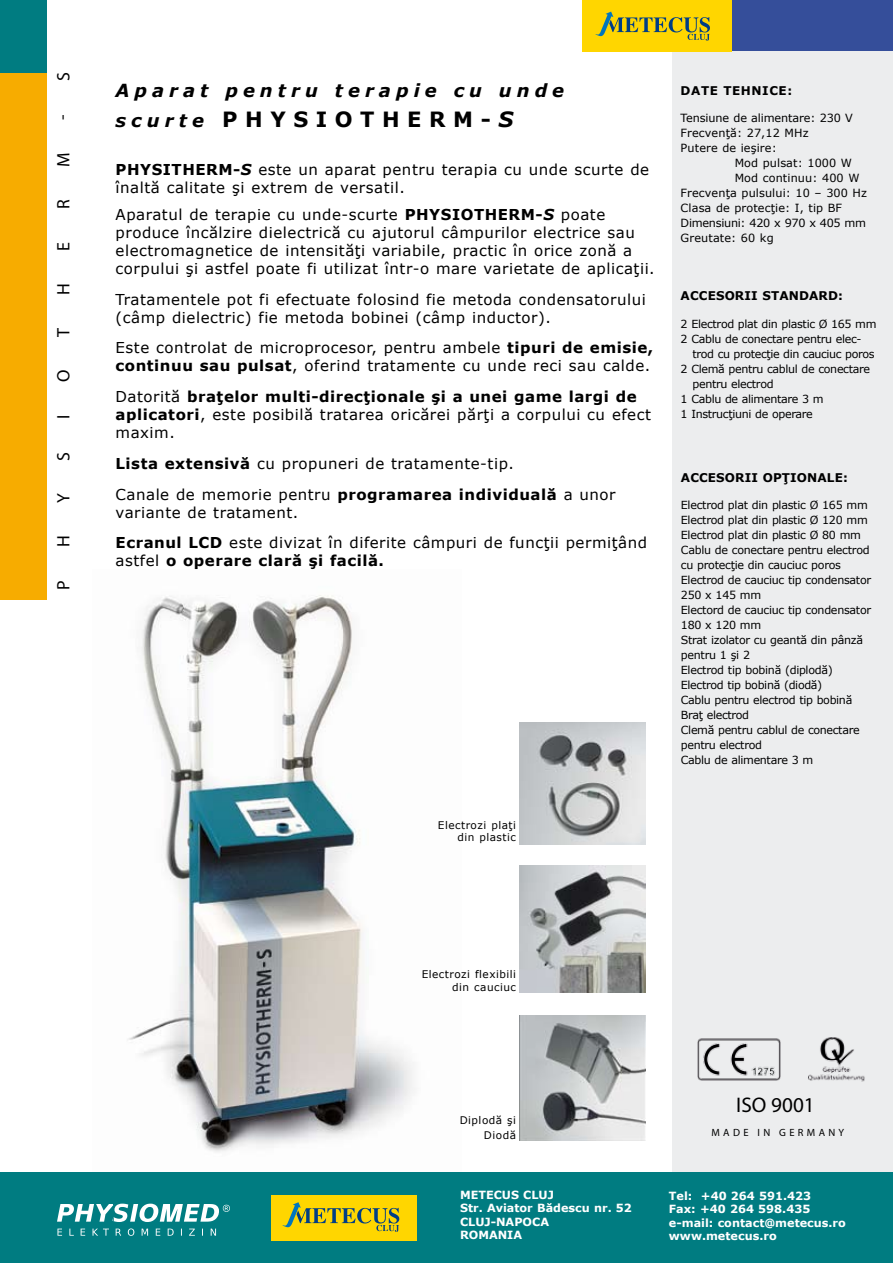
<style>
.page{position:relative;width:893px;height:1263px;background:#fff}
.page>*{position:absolute;margin:0;border:0;box-sizing:border-box;transform-origin:0 0}
.t1{font:21.15px "Myriad Pro";color:#000}
.t2{font:700 21px "Verdana";letter-spacing:.36em;color:#000}
.t3{font:italic 700 18px "Verdana";letter-spacing:.28em;color:#000}
.t4{font:18px "Myriad Pro";color:#000}
.t5{font:15px/18px "Verdana";letter-spacing:.035em;color:#000}
.t6{font:700 15px "Verdana";letter-spacing:.035em;color:#000}
.t7{font:700 12px "Verdana";letter-spacing:.01em;color:#000}
.t8{font:700 12px "Verdana";letter-spacing:.045em;color:#000}
.t9{font:11.25px "Verdana";letter-spacing:.01em;color:#000}
.t10{font:700 11.25px/13.5px "Verdana";color:#fff}
.t11{font:11.25px "Verdana";letter-spacing:-.01em;color:#000}
.t12{font:11.25px "Verdana";letter-spacing:-.025em;color:#000}
.t13{font:11.1px/15px "Verdana";letter-spacing:-.03em;color:#000}
.t14{font:10.5px/12.6px "Verdana";letter-spacing:.045em;color:#000;text-align:right}
.t15{font:10.5px "Myriad Pro";letter-spacing:.32em;color:#000}
.s1{font-style:italic;font-size:18px}
.s2{font-style:italic}
.s3{font-weight:700}
.s4{font-weight:700;font-style:italic}
.s5{font-weight:400}
</style>
<div class="page">
<img style="left:128px;top:595px;width:287px;height:557px">
<div style="left:672px;top:0;width:221px;height:1263px;background:#ecedee"></div>
<div style="left:0;top:1172px;width:893px;height:91px;background:#007c81"></div>
<div style="left:0;top:0;width:47px;height:600px;background:#f7ac00"></div>
<div style="left:0;top:0;width:47px;height:72px;background:#007c81"></div>
<img style="left:520px;top:1015px;width:126px;height:125px">
<img style="left:520px;top:722px;width:126px;height:122px">
<img style="left:520px;top:866px;width:126px;height:127px">
<img style="left:697px;top:1037px;width:168px;height:45px">
<svg style="left:57px;top:1228px;width:159px;height:8px"></svg>
<svg style="left:57px;top:1203px;width:173px;height:19px"></svg>
<div style="left:731px;top:0;width:162px;height:51px;background:#354e9a"></div>
<div style="left:582px;top:0;width:150px;height:51px;background:#ffd600"></div>
<svg style="left:596px;top:12px;width:114px;height:29px"></svg>
<div style="left:272px;top:1196px;width:145px;height:45px;background:#ffd600"></div>
<svg style="left:283px;top:1202px;width:116px;height:30px"></svg>
<p class="t4" style="left:52px;top:120px;width:47px;rotate:-90deg">- S</p>
<p class="t4" style="left:52px;top:167px;width:14px;rotate:-90deg">M</p>
<p class="t4" style="left:52px;top:209px;width:11px;rotate:-90deg">R</p>
<p class="t4" style="left:52px;top:251px;width:10px;rotate:-90deg">E</p>
<p class="t4" style="left:52px;top:295px;width:13px;rotate:-90deg">H</p>
<p class="t4" style="left:52px;top:337px;width:10px;rotate:-90deg">T</p>
<p class="t4" style="left:52px;top:461px;width:91px;rotate:-90deg">SIO</p>
<p class="t4" style="left:52px;top:503px;width:11px;rotate:-90deg">Y</p>
<p class="t4" style="left:52px;top:547px;width:13px;rotate:-90deg">H</p>
<p class="t4" style="left:52px;top:589px;width:11px;rotate:-90deg">P</p>
<p class="t3" style="left:116px;top:79px;width:450px">Aparat pentru terapie cu unde</p>
<h2 class="t2" style="left:116px;top:106px;width:399px"><span class="s1">scurte</span> PHYSIOTHERM-<span class="s2">S</span></h2>
<p class="t5" style="left:116px;top:160px;width:535px"><span class="s3">PHYSITHERM-</span><span class="s4">S</span> este un aparat pentru terapia cu unde scurte de înaltă calitate şi extrem de versatil.</p>
<p class="t5" style="left:116px;top:205px;width:541px">Aparatul de terapie cu unde-scurte <span class="s3">PHYSIOTHERM-</span><span class="s4">S</span> poate produce încălzire dielectrică cu ajutorul câmpurilor electrice sau electromagnetice de intensităţi variabile, practic în orice zonă a corpului şi astfel poate fi utilizat într-o mare varietate de aplicaţii.</p>
<p class="t5" style="left:116px;top:290px;width:532px">Tratamentele pot fi efectuate folosind fie metoda condensatorului (câmp dielectric) fie metoda bobinei (câmp inductor).</p>
<p class="t5" style="left:116px;top:338px;width:539px">Este controlat de microprocesor, pentru ambele <span class="s3">tipuri de emisie, continuu sau pulsat</span>, oferind tratamente cu unde reci sau calde.</p>
<p class="t5" style="left:116px;top:387px;width:537px">Datorită <span class="s3">braţelor multi-direcţionale şi a unei game largi de aplicatori</span>, este posibilă tratarea oricărei părţi a corpului cu efect maxim.</p>
<p class="t5" style="left:116px;top:448px;width:502px;line-height:30.8px"><span class="s3">Lista extensivă</span> cu propuneri de tratamente-tip.<br>Canale de memorie pentru <span class="s3">programarea individuală</span> a unor</p>
<p class="t5" style="left:116px;top:496px;width:533px;line-height:30.8px">variante de tratament.<br><span class="s3">Ecranul LCD</span> este divizat în diferite câmpuri de funcţii permiţând</p>
<p class="t6" style="left:116px;top:551px;width:270px"><span class="s5">astfel</span> o operare clară şi facilă.</p>
<p class="t14" style="left:438px;top:818px;width:80px">Electrozi plaţi din plastic</p>
<p class="t8" style="left:681px;top:83px;width:113px">DATE TEHNICE:</p>
<p class="t11" style="left:681px;top:111px;width:174px">Tensiune de alimentare: 230 V</p>
<p class="t9" style="left:681px;top:126px;width:129px">Frecvenţă: 27,12 MHz</p>
<p class="t9" style="left:681px;top:141px;width:98px">Putere de ieşire:</p>
<p class="t9" style="left:735px;top:156px;width:119px">Mod pulsat: 1000 W</p>
<p class="t9" style="left:735px;top:171px;width:126px">Mod continuu: 400 W</p>
<p class="t9" style="left:681px;top:186px;width:188px">Frecvenţa pulsului: 10 – 300 Hz</p>
<p class="t9" style="left:681px;top:201px;width:163px">Clasa de protecţie: I, tip BF</p>
<p class="t12" style="left:681px;top:216px;width:187px">Dimensiuni: 420 x 970 x 405 mm</p>
<p class="t9" style="left:681px;top:231px;width:95px">Greutate: 60 kg</p>
<p class="t7" style="left:681px;top:288px;width:164px">ACCESORII STANDARD:</p>
<p class="t13" style="left:681px;top:316px;width:197px">2 Electrod plat din plastic Ø 165 mm<br>2 Cablu de conectare pentru elec-</p>
<p class="t13" style="left:692px;top:346px;width:184px">trod cu protecţie din cauciuc poros</p>
<p class="t13" style="left:681px;top:361px;width:191px">2 Clemă pentru cablul de conectare</p>
<p class="t13" style="left:692px;top:376px;width:83px">pentru electrod</p>
<p class="t13" style="left:681px;top:391px;width:144px">1 Cablu de alimentare 3 m</p>
<p class="t13" style="left:681px;top:406px;width:134px">1 Instrucţiuni de operare</p>
<p class="t7" style="left:681px;top:469px;width:168px">ACCESORII OPŢIONALE:</p>
<p class="t13" style="left:681px;top:497px;width:192px">Electrod plat din plastic Ø 165 mm<br>Electrod plat din plastic Ø 120 mm<br>Electrod plat din plastic Ø 80 mm<br>Cablu de conectare pentru electrod cu protecţie din cauciuc poros<br>Electrod de cauciuc tip condensator<br>250 x 145 mm<br>Electord de cauciuc tip condensator<br>180 x 120 mm<br>Strat izolator cu geantă din pânză pentru 1 şi 2<br>Electrod tip bobină (diplodă)<br>Electrod tip bobină (diodă)<br>Cablu pentru electrod tip bobină<br>Braţ electrod<br>Clemă pentru cablul de conectare pentru electrod<br>Cablu de alimentare 3 m</p>
<p class="t14" style="left:422px;top:968px;width:96px">Electrozi flexibili din cauciuc</p>
<p class="t14" style="left:460px;top:1112px;width:58px;line-height:15px">Diplodă şi<br>Diodă</p>
<p class="t10" style="left:460px;top:1188px;width:173px">METECUS CLUJ<br>Str. Aviator Bădescu nr. 52<br>CLUJ-NAPOCA<br>ROMANIA</p>
<h1 class="t1" style="left:736px;top:1092px;width:80px">ISO 9001</h1>
<p class="t15" style="left:712px;top:1126px;width:134px">MADE I N GERMANY</p>
<p class="t10" style="left:669px;top:1188px;width:178px">Tel: +40 264 591.423<br>Fax: +40 264 598.435 e-mail: contact@metecus.ro www.metecus.ro</p>
</div>
